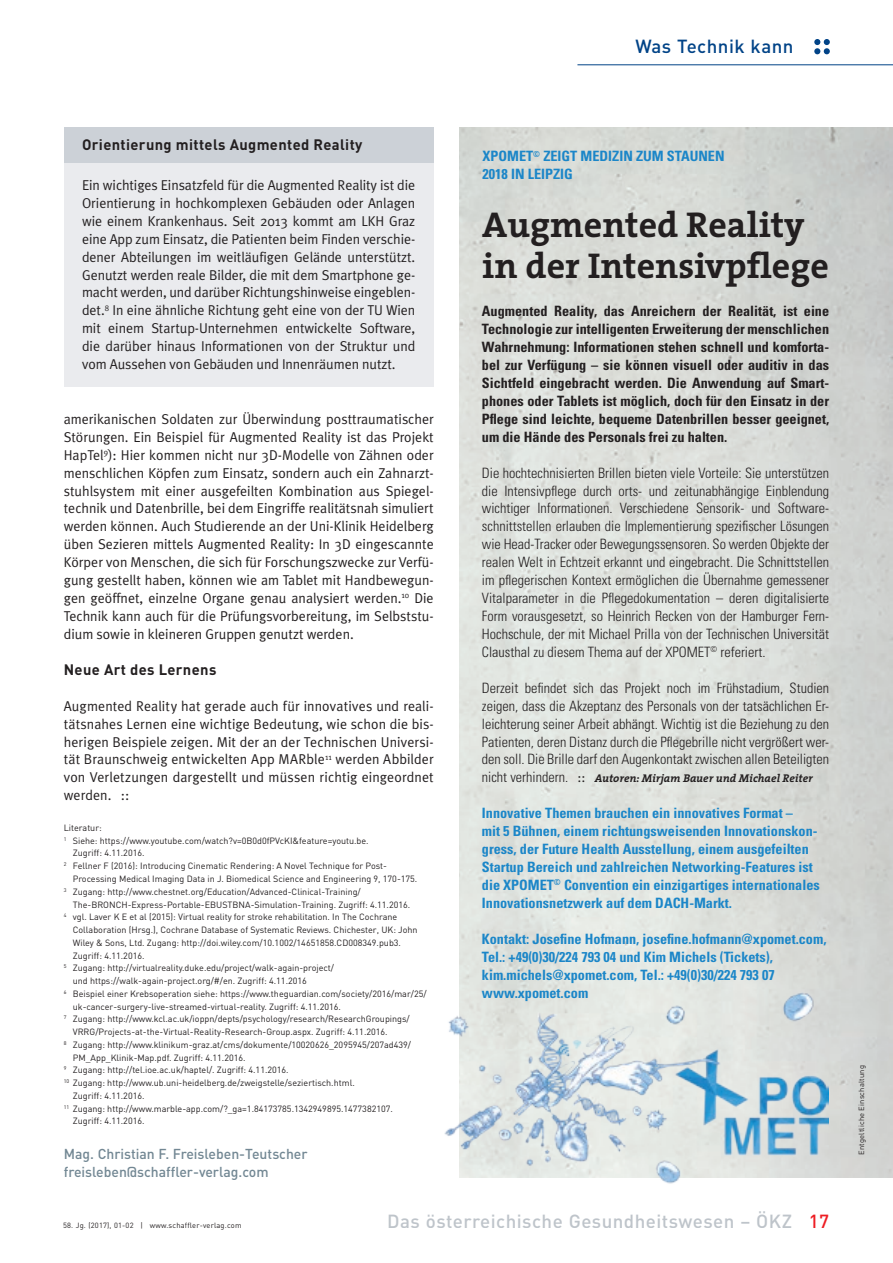
<style>
.page{position:relative;width:893px;height:1263px;background:#fff}
.page>*{position:absolute;margin:0;border:0;box-sizing:border-box;transform-origin:0 0}
.t1{font:700 36px/40.5px "The Serif";color:#231f20}
.t2{font:500 18.75px "DIN";letter-spacing:.025em;color:#bec4ca}
.t3{font:500 18.75px "DIN";letter-spacing:.025em;color:#014387}
.t4{font:700 15px "DIN";letter-spacing:.025em;color:#231f20}
.t5{font:14.25px/18px "Meta Plus Normal";color:#231f20;text-align:justify}
.t6{font:300 condensed 14.25px/18px "Univers LT Std";color:#231f20;text-align:justify}
.t7{font:700 condensed 14.25px/18px "Univers LT Std";color:#1b86c8}
.t8{font:700 condensed 14.25px/18px "Univers LT Std";color:#231f20;text-align:justify}
.t9{font:500 14.25px/18px "DIN";color:#728793}
.t10{font:italic 700 11.25px "The Serif";color:#231f20}
.t11{font:9px "DIN";color:#231f20}
.t12{font:7.5px "DIN";letter-spacing:.025em;color:#231f20}
.s1{font-family:"Univers LT Std";font-weight:300;font-style:normal;font-stretch:condensed;font-size:14.25px}
.s2{font-family:"Meta Plus Normal";font-weight:400;font-style:normal;font-size:13.5px}
.s3{color:#ee1d23}
</style>
<div class="page">
<svg style="left:814px;top:39px;width:16px;height:15px"></svg>
<hr style="left:577px;top:64px;width:316px;height:1px;background:#014387">
<img style="left:459px;top:128px;width:434px;height:1050px">
<div style="left:64px;top:153px;width:370px;height:234px;background:#eaebee"></div>
<div style="left:64px;top:128px;width:370px;height:35px;background:#ccd1d7"></div>
<img style="left:444px;top:966px;width:384px;height:218px">
<h2 class="t3" style="left:635px;top:35px;width:160px">Was Technik kann</h2>
<p class="t4" style="left:82px;top:135px;width:282px">Orientierung mittels Augmented Reality</p>
<p class="t5" style="left:82px;top:176px;width:335px">Ein wichtiges Einsatzfeld für die Augmented Reality ist die Orientierung in hochkomplexen Gebäuden oder Anlagen wie einem Krankenhaus. Seit 2013 kommt am LKH Graz eine App zum Einsatz, die Patienten beim Finden verschie&shy;dener Abteilungen im weitläufigen Gelände unterstützt.<br>Genutzt werden reale Bilder, die mit dem Smartphone ge&shy;macht werden, und darüber Richtungshinweise eingeblen&shy;det.<sup>8</sup> In eine ähnliche Richtung geht eine von der TU Wien mit einem Startup-Unternehmen entwickelte Software, die darüber hinaus Informationen von der Struktur und vom Aussehen von Gebäuden und Innenräumen nutzt.</p>
<p class="t5" style="left:64px;top:410px;width:371px">amerikanischen Soldaten zur Überwindung posttraumatischer Störungen. Ein Beispiel für Augmented Reality ist das Projekt HapTel<sup>9</sup>): Hier kommen nicht nur 3D-Modelle von Zähnen oder menschlichen Köpfen zum Einsatz, sondern auch ein Zahnarzt&shy;stuhlsystem mit einer ausgefeilten Kombination aus Spiegel&shy;technik und Datenbrille, bei dem Eingriffe realitätsnah simuliert werden können. Auch Studierende an der Uni-Klinik Heidelberg üben Sezieren mittels Augmented Reality: In 3D eingescannte Körper von Menschen, die sich für Forschungszwecke zur Verfü&shy;gung gestellt haben, können wie am Tablet mit Handbewegun&shy;gen geöffnet, einzelne Organe genau analysiert werden.<sup>10</sup> Die Technik kann auch für die Prüfungsvorbereitung, im Selbststu&shy;dium sowie in kleineren Gruppen genutzt werden.</p>
<p class="t4" style="left:64px;top:660px;width:154px">Neue Art des Lernens</p>
<p class="t5" style="left:64px;top:696px;width:371px">Augmented Reality hat gerade auch für innovatives und reali&shy;tätsnahes Lernen eine wichtige Bedeutung, wie schon die bis&shy;herigen Beispiele zeigen. Mit der an der Technischen Universi&shy;tät Braunschweig entwickelten App MARble<sup>11</sup> werden Abbilder von Verletzungen dargestellt und müssen richtig eingeordnet werden. ::</p>
<p class="t11" style="left:64px;top:822px;width:40px">Literatur:</p>
<p class="t11" style="left:64px;top:835px;width:306px"><sup>1</sup> Siehe: https://www.youtube.com/watch?v=0B0d0fPVcKI&amp;feature=youtu.be.</p>
<p class="t11" style="left:73px;top:848px;width:73px">Zugriff: 4.11.2016.</p>
<p class="t11" style="left:64px;top:860px;width:325px"><sup>2</sup> Fellner F (2016): Introducing Cinematic Rendering: A Novel Technique for Post-</p>
<p class="t11" style="left:73px;top:873px;width:346px">Processing Medical Imaging Data in J. Biomedical Science and Engineering 9, 170-175.</p>
<p class="t11" style="left:64px;top:886px;width:298px"><sup>3</sup> Zugang: http://www.chestnet.org/Education/Advanced-Clinical-Training/</p>
<p class="t11" style="left:73px;top:899px;width:339px">The-BRONCH-Express-Portable-EBUSTBNA-Simulation-Training. Zugriff: 4.11.2016.</p>
<p class="t11" style="left:64px;top:911px;width:335px"><sup>4</sup> vgl. Laver K E et al (2015): Virtual reality for stroke rehabilitation. In The Cochrane</p>
<p class="t11" style="left:73px;top:924px;width:346px">Collaboration (Hrsg.), Cochrane Database of Systematic Reviews. Chichester, UK: John</p>
<p class="t11" style="left:73px;top:937px;width:330px">Wiley &amp; Sons, Ltd. Zugang: http://doi.wiley.com/10.1002/14651858.CD008349.pub3.</p>
<p class="t11" style="left:73px;top:950px;width:73px">Zugriff: 4.11.2016.</p>
<p class="t11" style="left:64px;top:962px;width:272px"><sup>5</sup> Zugang: http://virtualreality.duke.edu/project/walk-again-project/</p>
<p class="t11" style="left:73px;top:975px;width:236px">und https://walk-again-project.org/#/en. Zugriff: 4.11.2016</p>
<p class="t11" style="left:64px;top:988px;width:364px"><sup>6</sup> Beispiel einer Krebsoperation siehe: https://www.theguardian.com/society/2016/mar/25/</p>
<p class="t11" style="left:73px;top:1001px;width:270px">uk-cancer-surgery-live-streamed-virtual-reality. Zugriff: 4.11.2016.</p>
<p class="t11" style="left:64px;top:1013px;width:347px"><sup>7</sup> Zugang: http://www.kcl.ac.uk/ioppn/depts/psychology/research/ResearchGroupings/</p>
<p class="t11" style="left:73px;top:1026px;width:316px">VRRG/Projects-at-the-Virtual-Reality-Research-Group.aspx. Zugriff: 4.11.2016.</p>
<p class="t11" style="left:64px;top:1039px;width:349px"><sup>8</sup> Zugang: http://www.klinikum-graz.at/cms/dokumente/10020626_2095945/207ad439/</p>
<p class="t11" style="left:73px;top:1052px;width:174px">PM_App_Klinik-Map.pdf. Zugriff: 4.11.2016.</p>
<p class="t11" style="left:64px;top:1064px;width:226px"><sup>9</sup> Zugang: http://tel.ioe.ac.uk/haptel/. Zugriff: 4.11.2016.</p>
<p class="t11" style="left:64px;top:1077px;width:293px"><sup>10</sup> Zugang: http://www.ub.uni-heidelberg.de/zweigstelle/seziertisch.html.</p>
<p class="t11" style="left:73px;top:1090px;width:73px">Zugriff: 4.11.2016.</p>
<p class="t11" style="left:64px;top:1103px;width:331px"><sup>11</sup> Zugang: http://www.marble-app.com/?_ga=1.84173785.1342949895.1477382107.</p>
<p class="t11" style="left:73px;top:1115px;width:73px">Zugriff: 4.11.2016.</p>
<p class="t9" style="left:64px;top:1144px;width:245px">Mag. Christian F. Freisleben-Teutscher freisleben@schaffler-verlag.com</p>
<p class="t7" style="left:483px;top:147px;width:243px">XPOMET<sup>©</sup> ZEIGT MEDIZIN ZUM STAUNEN<br>2018 IN LEIPZIG</p>
<h1 class="t1" style="left:482px;top:204px;width:348px">Augmented Reality in der Intensivpflege</h1>
<p class="t8" style="left:482px;top:302px;width:349px">Augmented Reality, das Anreichern der Realität, ist eine Technologie zur intelligenten Erweiterung der menschlichen Wahrnehmung: Informationen stehen schnell und komforta&shy;bel zur Verfügung – sie können visuell oder auditiv in das Sichtfeld eingebracht werden. Die Anwendung auf Smart&shy;phones oder Tablets ist möglich, doch für den Einsatz in der Pflege sind leichte, bequeme Datenbrillen besser geeignet, um die Hände des Personals frei zu halten.</p>
<p class="t6" style="left:482px;top:464px;width:349px">Die hochtechnisierten Brillen bieten viele Vorteile: Sie unterstützen die Intensivpflege durch orts- und zeitunabhängige Einblendung wichtiger Informationen. Verschiedene Sensorik- und Software&shy;schnittstellen erlauben die Implementierung spezifischer Lösungen wie Head-Tracker oder Bewegungssensoren. So werden Objekte der realen Welt in Echtzeit erkannt und eingebracht. Die Schnittstellen im pflegerischen Kontext ermöglichen die Übernahme gemessener Vitalparameter in die Pflegedokumentation – deren digitalisierte Form vorausgesetzt, so Heinrich Recken von der Hamburger Fern-Hochschule, der mit Michael Prilla von der Technischen Universität Clausthal zu diesem Thema auf der XPOMET<sup>©</sup> referiert.</p>
<p class="t6" style="left:482px;top:679px;width:349px">Derzeit befindet sich das Projekt noch im Frühstadium, Studien zeigen, dass die Akzeptanz des Personals von der tatsächlichen Er&shy;leichterung seiner Arbeit abhängt. Wichtig ist die Beziehung zu den Patienten, deren Distanz durch die Pflegebrille nicht vergrößert wer&shy;den soll. Die Brille darf den Augenkontakt zwischen allen Beteiligten</p>
<p class="t10" style="left:482px;top:769px;width:332px"><span class="s1">nicht verhindern.</span> <span class="s2">::</span> Autoren: Mirjam Bauer und Michael Reiter</p>
<p class="t7" style="left:482px;top:804px;width:339px">Innovative Themen brauchen ein innovatives Format –<br>mit 5 Bühnen, einem richtungsweisenden Innovationskon&shy;gress, der Future Health Ausstellung, einem ausgefeilten Startup Bereich und zahlreichen Networking-Features ist die XPOMET<sup>©</sup> Convention ein einzigartiges internationales Innovationsnetzwerk auf dem DACH-Markt.</p>
<p class="t7" style="left:482px;top:929px;width:346px">Kontakt: Josefine Hofmann, josefine.hofmann@xpomet.com, Tel.: +49(0)30/224 793 04 und Kim Michels (Tickets), kim.michels@xpomet.com, Tel.: +49(0)30/224 793 07 www.xpomet.com</p>
<p class="t12" style="left:63px;top:1220px;width:180px">58. Jg. (2017), 01-02 | www.schaffler-verlag.com</p>
<h2 class="t2" style="left:387px;top:1209px;width:443px">Das österreichische Gesundheitswesen – ÖKZ <span class="s3">17</span></h2>
<p class="t12" style="left:857px;top:1155px;width:91px;rotate:-90deg">Entgeltliche Einschaltung</p>
</div>
